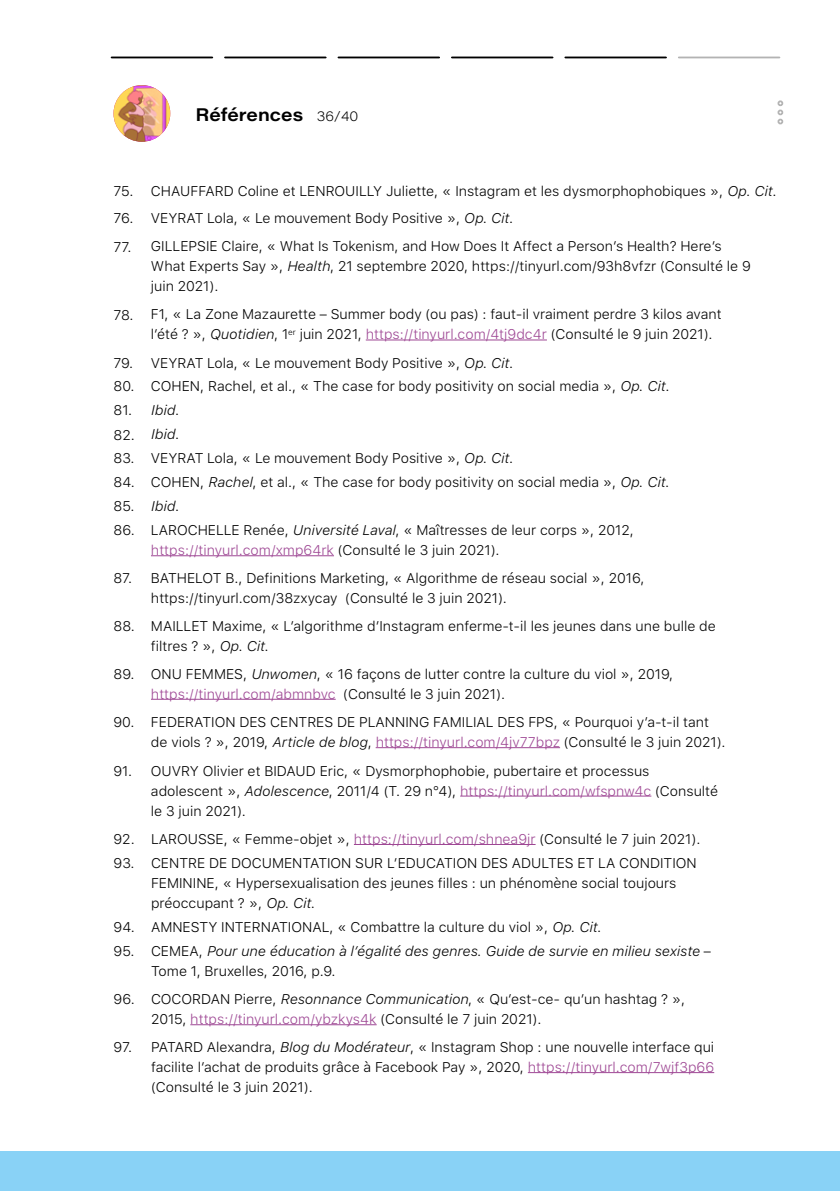
<style>
.page{position:relative;width:840px;height:1191px;background:#fff}
.page>*{position:absolute;margin:0;border:0;box-sizing:border-box;transform-origin:0 0}
.t1{font:18px "Acumin Variable Concept";color:#000}
.t2{font:300 14px/23.8px "SFUI Text";color:#000}
.t3{font:italic 300 14px/24px "SFUI Text";color:#000}
.s1{font-size:14px}
.s2{font-style:italic}
.s3{color:#9e4794}
.s4{font-style:normal}
</style>
<div class="page">
<img style="left:113px;top:85px;width:57px;height:57px;border-radius:28px">
<svg style="left:777px;top:100px;width:5px;height:24px"></svg>
<hr style="left:365px;top:340px;width:181px;height:1px;background:#9e4794">
<hr style="left:151px;top:555px;width:183px;height:1px;background:#9e4794">
<hr style="left:151px;top:699px;width:184px;height:1px;background:#9e4794">
<hr style="left:375px;top:747px;width:184px;height:1px;background:#9e4794">
<hr style="left:460px;top:795px;width:191px;height:1px;background:#9e4794">
<hr style="left:111px;top:57px;width:101px;height:1px;background:#000">
<hr style="left:225px;top:57px;width:100px;height:1px;background:#000">
<hr style="left:338px;top:57px;width:101px;height:1px;background:#000">
<hr style="left:451px;top:57px;width:101px;height:1px;background:#000">
<hr style="left:565px;top:57px;width:100px;height:1px;background:#000">
<hr style="left:678px;top:57px;width:101px;height:1px;background:#000">
<hr style="left:354px;top:844px;width:181px;height:1px;background:#9e4794">
<hr style="left:190px;top:1024px;width:186px;height:1px;background:#9e4794">
<hr style="left:527px;top:1072px;width:186px;height:1px;background:#9e4794">
<div style="left:0;top:1151px;width:839px;height:40px;background:#89d2f6"></div>
<p class="t1" style="left:195px;top:102px;width:164px">Références <span class="s1">36/40</span></p>
<p class="t2" style="left:113px;top:176px;width:22px;line-height:28px;text-align:justify">75.<br>76.<br>77.</p>
<p class="t2" style="left:113px;top:302px;width:22px">78.</p>
<p class="t2" style="left:113px;top:350px;width:23px">79.<br>80.<br>81.<br>82.<br>83.</p>
<p class="t2" style="left:113px;top:470px;width:23px;text-align:justify">84.<br>85.<br>86.</p>
<p class="t2" style="left:113px;top:566px;width:20px">87.</p>
<p class="t2" style="left:113px;top:614px;width:23px">88.</p>
<p class="t2" style="left:113px;top:661px;width:22px">89.</p>
<p class="t2" style="left:113px;top:710px;width:22px">90.</p>
<p class="t2" style="left:113px;top:758px;width:20px">91.</p>
<p class="t2" style="left:113px;top:826px;width:23px">92.<br>93.</p>
<p class="t2" style="left:113px;top:915px;width:23px">94.<br>95.</p>
<p class="t2" style="left:113px;top:987px;width:23px">96.</p>
<p class="t2" style="left:113px;top:1035px;width:20px">97.</p>
<p class="t2" style="left:151px;top:176px;width:626px;line-height:28px">CHAUFFARD Coline et LENROUILLY Juliette, « Instagram et les dysmorphophobiques », <span class="s2">Op. Cit</span>.<br>VEYRAT Lola, « Le mouvement Body Positive », <span class="s2">Op. Cit</span>.<br>GILLEPSIE Claire, « What Is Tokenism, and How Does It Affect a Person’s Health? Here’s</p>
<p class="t2" style="left:151px;top:256px;width:601px;line-height:20px">What Experts Say », <span class="s2">Health</span>, 21 septembre 2020, https://tinyurl.com/93h8vfzr (Consulté le 9 juin 2021).</p>
<p class="t2" style="left:151px;top:304px;width:572px;line-height:20px">F1, « La Zone Mazaurette – Summer body (ou pas) : faut-il vraiment perdre 3 kilos avant l’été ? », <span class="s2">Quotidien</span>, 1<sup>er</sup> juin 2021, <span class="s3">https://tinyurl.com/4tj9dc4r</span> (Consulté le 9 juin 2021).</p>
<p class="t2" style="left:151px;top:350px;width:519px">VEYRAT Lola, « Le mouvement Body Positive », <span class="s2">Op. Cit</span>.<br>COHEN, Rachel, et al., « The case for body positivity on social media », <span class="s2">Op. Cit</span>.<br><span class="s2">Ibid</span>.<br><span class="s2">Ibid</span>.<br>VEYRAT Lola, « Le mouvement Body Positive », <span class="s2">Op. Cit</span>.</p>
<p class="t2" style="left:151px;top:469px;width:520px">COHEN, <span class="s2">Rachel</span>, et al., « The case for body positivity on social media », <span class="s2">Op. Cit.<br>Ibid</span>.<br>LAROCHELLE Renée, <span class="s2">Université Laval</span>, « Maîtresses de leur corps », 2012,</p>
<p class="t2" style="left:151px;top:536px;width:495px;line-height:27.8px"><span class="s3">https://tinyurl.com/xmp64rk</span> (Consulté le 3 juin 2021).<br>BATHELOT B., Definitions Marketing, « Algorithme de réseau social », 2016,</p>
<p class="t2" style="left:151px;top:584px;width:566px;line-height:27.8px">https://tinyurl.com/38zxycay (Consulté le 3 juin 2021).<br>MAILLET Maxime, « L’algorithme d’Instagram enferme-t-il les jeunes dans une bulle de</p>
<p class="t2" style="left:151px;top:631px;width:523px;line-height:27.8px">filtres ? », <span class="s2">Op. Cit.<br></span>ONU FEMMES, <span class="s2">Unwomen</span>, « 16 façons de lutter contre la culture du viol », 2019,</p>
<p class="t2" style="left:151px;top:679px;width:559px;line-height:28.4px"><span class="s3">https://tinyurl.com/abmnbvc</span> (Consulté le 3 juin 2021).<br>FEDERATION DES CENTRES DE PLANNING FAMILIAL DES FPS, « Pourquoi y’a-t-il tant</p>
<p class="t2" style="left:151px;top:727px;width:576px;line-height:28.4px">de viols ? », 2019, <span class="s2">Article de blog</span>, <span class="s3">https://tinyurl.com/4jv77bpz</span> (Consulté le 3 juin 2021).<br>OUVRY Olivier et BIDAUD Eric, « Dysmorphophobie, pubertaire et processus</p>
<p class="t2" style="left:151px;top:780px;width:568px;line-height:20px">adolescent », <span class="s2">Adolescence</span>, 2011/4 (T. 29 n°4), <span class="s3">https://tinyurl.com/wfspnw4c</span> (Consulté le 3 juin 2021).</p>
<p class="t2" style="left:151px;top:826px;width:550px">LAROUSSE, « Femme-objet », <span class="s3">https://tinyurl.com/shnea9jr</span> (Consulté le 7 juin 2021).<br>CENTRE DE DOCUMENTATION SUR L’EDUCATION DES ADULTES ET LA CONDITION</p>
<p class="t2" style="left:151px;top:872px;width:526px;line-height:20px">FEMININE, « Hypersexualisation des jeunes filles : un phénomène social toujours préoccupant ? », <span class="s2">Op. Cit.</span></p>
<p class="t3" style="left:151px;top:914px;width:561px"><span class="s4">AMNESTY INTERNATIONAL, « Combattre la culture du viol »,</span> Op. Cit.<br><span class="s4">CEMEA,</span> Pour une éducation à l’égalité des genres. Guide de survie en milieu sexiste <span class="s4">–</span></p>
<p class="t2" style="left:151px;top:956px;width:535px;line-height:28.2px">Tome 1, Bruxelles, 2016, p.9.<br>COCORDAN Pierre, <span class="s2">Resonnance Communication</span>, « Qu’est-ce- qu’un hashtag ? »,</p>
<p class="t2" style="left:151px;top:1005px;width:564px;line-height:27.8px">2015, <span class="s3">https://tinyurl.com/ybzkys4k</span> (Consulté le 7 juin 2021).<br>PATARD Alexandra, <span class="s2">Blog du Modérateur</span>, « Instagram Shop : une nouvelle interface qui</p>
<p class="t2" style="left:151px;top:1056px;width:564px;line-height:20px">facilite l’achat de produits grâce à Facebook Pay », 2020, <span class="s3">https://tinyurl.com/7wjf3p66 </span>(Consulté le 3 juin 2021).</p>
</div>
